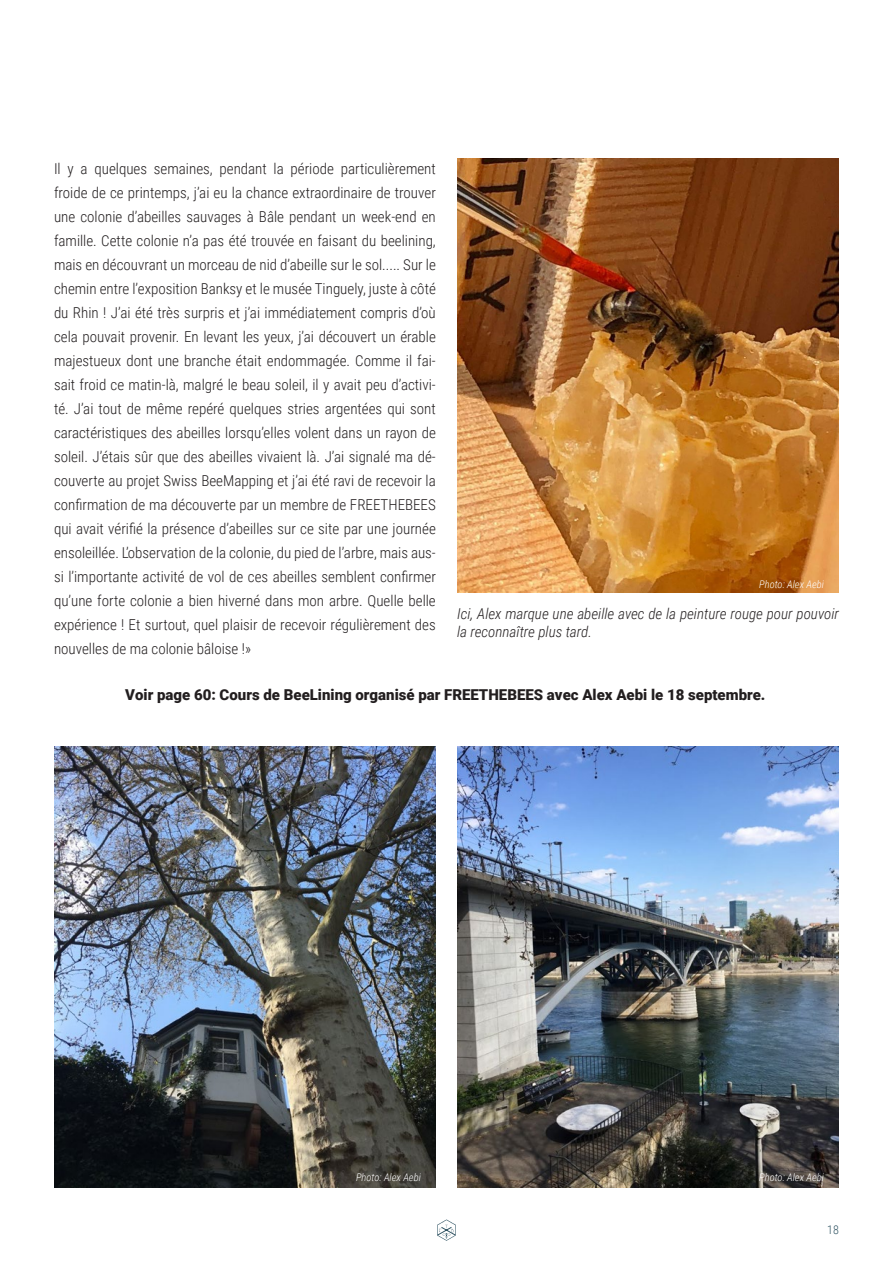
<style>
.page{position:relative;width:893px;height:1263px;background:#fff}
.page>*{position:absolute;margin:0;border:0;box-sizing:border-box;transform-origin:0 0}
.t1{font:300 15px/24px "Roboto Condensed";color:#231f20;text-align:justify}
.Bildlegende{font:italic 300 15px/18px "Roboto Condensed";color:#231f20}
.t2{font:900 15px "Roboto";color:#221e1f}
.t3{font:300 12px "Roboto Condensed";color:#305463}
.Bildlegende-2{font:italic 300 10.5px "Roboto Condensed";color:#fff}
</style>
<div class="page">
<svg style="left:437px;top:1219px;width:19px;height:22px"></svg>
<img style="left:457px;top:159px;width:382px;height:433px">
<img style="left:54px;top:747px;width:382px;height:440px">
<img style="left:457px;top:747px;width:382px;height:440px">
<p class="t1" style="left:54px;top:156px;width:383px">Il y a quelques semaines, pendant la période particulièrement froide de ce printemps, j’ai eu la chance extraordinaire de trouver une colonie d’abeilles sauvages à Bâle pendant un week-end en famille. Cette colonie n’a pas été trouvée en faisant du beelining, mais en découvrant un morceau de nid d’abeille sur le sol..... Sur le chemin entre l’exposition Banksy et le musée Tinguely, juste à côté du Rhin ! J’ai été très surpris et j’ai immédiatement compris d’où cela pouvait provenir. En levant les yeux, j’ai découvert un érable majestueux dont une branche était endommagée. Comme il fai&shy;sait froid ce matin-là, malgré le beau soleil, il y avait peu d’activi&shy;té. J’ai tout de même repéré quelques stries argentées qui sont caractéristiques des abeilles lorsqu’elles volent dans un rayon de soleil. J’étais sûr que des abeilles vivaient là. J’ai signalé ma dé&shy;couverte au projet Swiss BeeMapping et j’ai été ravi de recevoir la confirmation de ma découverte par un membre de FREETHEBEES qui avait vérifié la présence d’abeilles sur ce site par une journée ensoleillée. L’observation de la colonie, du pied de l’arbre, mais aus&shy;si l’importante activité de vol de ces abeilles semblent confirmer qu’une forte colonie a bien hiverné dans mon arbre. Quelle belle expérience ! Et surtout, quel plaisir de recevoir régulièrement des nouvelles de ma colonie bâloise !»</p>
<p class="Bildlegende-2" style="left:759px;top:576px;width:66px">Photo: Alex Aebi</p>
<p class="Bildlegende" style="left:457px;top:604px;width:383px">Ici, Alex marque une abeille avec de la peinture rouge pour pouvoir la reconnaître plus tard.</p>
<p class="t2" style="left:125px;top:684px;width:642px">Voir page 60: Cours de BeeLining organisé par FREETHEBEES avec Alex Aebi le 18 septembre.</p>
<p class="Bildlegende-2" style="left:356px;top:1170px;width:66px">Photo: Alex Aebi</p>
<p class="Bildlegende-2" style="left:759px;top:1170px;width:66px">Photo: Alex Aebi</p>
<p class="t3" style="left:827px;top:1221px;width:13px">18</p>
</div>
